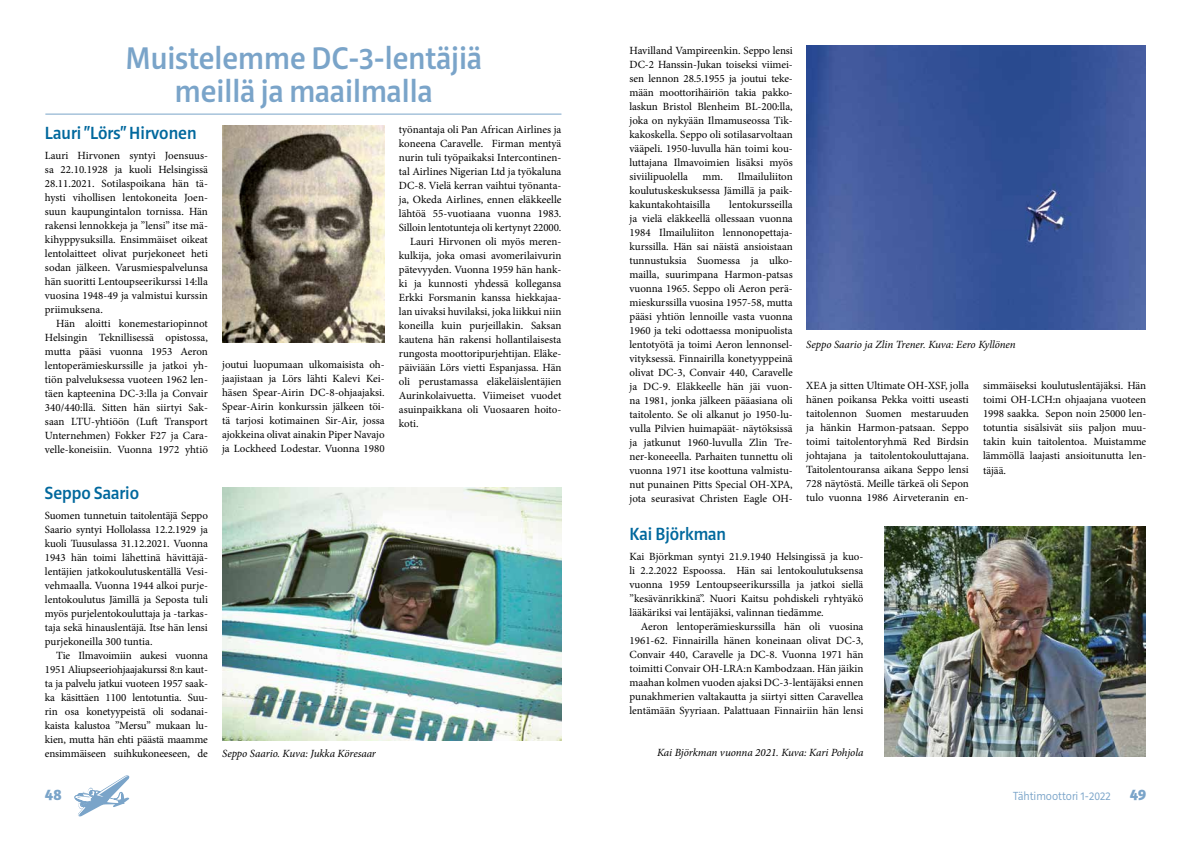
<style>
.page{position:relative;width:1191px;height:842px;background:#fff}
.page>*{position:absolute;margin:0;border:0;box-sizing:border-box;transform-origin:0 0}
.t1{font:500 32px/33px "Riga";color:#7aa4c9;text-align:center}
.t2{font:500 18px "Riga";color:#00689d}
.t3{font:900 16px "Riga";color:#7aa4c9}
.t4{font:300 12px "Riga";color:#7aa4c9}
.t5{font:11px/14px "Minion Pro";color:#000;text-align:justify}
.t6{font:italic 11px "Minion Pro";letter-spacing:-.005em;color:#000}
.s1{font-weight:900;font-size:16px}
</style>
<div class="page">
<svg style="left:74px;top:775px;width:55px;height:41px"></svg>
<img style="left:884px;top:527px;width:261px;height:230px">
<img style="left:222px;top:125px;width:163px;height:217px">
<img style="left:806px;top:46px;width:339px;height:284px">
<img style="left:222px;top:488px;width:339px;height:252px">
<hr style="left:45px;top:114px;width:516px;height:1px;background:#7aa4c9">
<h1 class="t1" style="left:125px;top:43px;width:358px">Muistelemme DC-3-lentäjiä meillä ja maailmalla</h1>
<h2 class="t2" style="left:45px;top:123px;width:153px">Lauri ”Lörs” Hirvonen</h2>
<p class="t5" style="left:45px;top:148px;width:165px">Lauri Hirvonen syntyi Joensuus&shy;sa 22.10.1928 ja kuoli Helsingissä 28.11.2021. Sotilaspoikana hän tä&shy;hysti vihollisen lentokoneita Joen&shy;suun kaupungintalon tornissa. Hän rakensi lennokkeja ja ”lensi” itse mä&shy;kihyppysuksilla. Ensimmäiset oikeat lentolaitteet olivat purjekoneet heti sodan jälkeen. Varusmiespalvelunsa hän suoritti Lentoupseerikurssi 14:lla vuosina 1948-49 ja valmistui kurssin priimuksena.</p>
<p class="t5" style="left:45px;top:316px;width:165px;text-indent:11px">Hän aloitti konemestariopinnot Helsingin Teknillisessä opistossa, mutta pääsi vuonna 1953 Aeron lentoperämieskurssille ja jatkoi yh&shy;tiön palveluksessa vuoteen 1962 len&shy;täen kapteenina DC-3:lla ja Convair 340/440:llä. Sitten hän siirtyi Sak&shy;saan LTU-yhtiöön (Luft Transport Unternehmen) Fokker F27 ja Cara&shy;velle-koneisiin. Vuonna 1972 yhtiö</p>
<h2 class="t2" style="left:45px;top:483px;width:96px">Seppo Saario</h2>
<p class="t5" style="left:45px;top:509px;width:165px">Suomen tunnetuin taitolentäjä Seppo Saario syntyi Hollolassa 12.2.1929 ja kuoli Tuusulassa 31.12.2021. Vuonna 1943 hän toimi lähettinä hävittäjä&shy;lentäjien jatkokoulutuskentällä Vesi&shy;vehmaalla. Vuonna 1944 alkoi purje&shy;lentokoulutus Jämillä ja Seposta tuli myös purjelentokouluttaja ja -tarkas&shy;taja sekä hinauslentäjä. Itse hän lensi purjekoneilla 300 tuntia.</p>
<p class="t5" style="left:45px;top:649px;width:165px;text-indent:11px">Tie Ilmavoimiin aukesi vuonna 1951 Aliupseeriohjaajakurssi 8:n kaut&shy;ta ja palvelu jatkui vuoteen 1957 saak&shy;ka käsittäen 1100 lentotuntia. Suu&shy;rin osa konetyypeistä oli sodanai&shy;kaista kalustoa ”Mersu” mukaan lu&shy;kien, mutta hän ehti päästä maamme ensimmäiseen suihkukoneeseen, de</p>
<p class="t5" style="left:222px;top:358px;width:164px">joutui luopumaan ulkomaisista oh&shy;jaajistaan ja Lörs lähti Kalevi Kei&shy;häsen Spear-Airin DC-8-ohjaajaksi.<br>Spear-Airin konkurssin jälkeen töi&shy;tä tarjosi kotimainen Sir-Air, jossa ajokkeina olivat ainakin Piper Navajo ja Lockheed Lodestar. Vuonna 1980</p>
<p class="t6" style="left:222px;top:746px;width:155px">Seppo Saario. Kuva: Jukka Köresaar</p>
<p class="t5" style="left:399px;top:123px;width:164px">työnantaja oli Pan African Airlines ja</p>
<p class="t5" style="left:399px;top:137px;width:164px">koneena Caravelle. Firman mentyä</p>
<p class="t5" style="left:399px;top:151px;width:164px">nurin tuli työpaikaksi Intercontinen-</p>
<p class="t5" style="left:399px;top:165px;width:164px">tal Airlines Nigerian Ltd ja työkaluna</p>
<p class="t5" style="left:399px;top:179px;width:164px">DC-8. Vielä kerran vaihtui työnanta-</p>
<p class="t5" style="left:399px;top:193px;width:164px">ja, Okeda Airlines, ennen eläkkeelle</p>
<p class="t5" style="left:399px;top:207px;width:164px">lähtöä 55-vuotiaana vuonna 1983.</p>
<p class="t5" style="left:399px;top:221px;width:164px">Silloin lentotunteja oli kertynyt 22000.</p>
<p class="t5" style="left:410px;top:235px;width:153px">Lauri Hirvonen oli myös meren-</p>
<p class="t5" style="left:399px;top:249px;width:164px">kulkija, joka omasi avomerilaivurin</p>
<p class="t5" style="left:399px;top:263px;width:164px">pätevyyden. Vuonna 1959 hän hank-</p>
<p class="t5" style="left:399px;top:277px;width:164px">ki ja kunnosti yhdessä kollegansa</p>
<p class="t5" style="left:399px;top:291px;width:164px">Erkki Forsmanin kanssa hiekkajaa-</p>
<p class="t5" style="left:399px;top:305px;width:164px">lan uivaksi huvilaksi, joka liikkui niin</p>
<p class="t5" style="left:399px;top:319px;width:164px">koneilla kuin purjeillakin. Saksan</p>
<p class="t5" style="left:399px;top:333px;width:164px">kautena hän rakensi hollantilaisesta</p>
<p class="t5" style="left:399px;top:347px;width:164px">rungosta moottoripurjehtijan. Eläke-</p>
<p class="t5" style="left:399px;top:361px;width:164px">päiviään Lörs vietti Espanjassa. Hän</p>
<p class="t5" style="left:399px;top:375px;width:164px">oli perustamassa eläkeläislentäjien</p>
<p class="t5" style="left:399px;top:389px;width:164px">Aurinkolaivuetta. Viimeiset vuodet</p>
<p class="t5" style="left:399px;top:403px;width:164px">asuinpaikkana oli Vuosaaren hoito-</p>
<p class="t5" style="left:399px;top:417px;width:21px">koti.</p>
<p class="t5" style="left:629px;top:43px;width:165px">Havilland Vampireenkin. Seppo lensi DC-2 Hanssin-Jukan toiseksi viimei&shy;sen lennon 28.5.1955 ja joutui teke&shy;mään moottorihäiriön takia pakko&shy;laskun Bristol Blenheim BL-200:lla, joka on nykyään Ilmamuseossa Tik&shy;kakoskella. Seppo oli sotilasarvoltaan vääpeli. 1950-luvulla hän toimi kou&shy;luttajana Ilmavoimien lisäksi myös siviilipuolella</p>
<p class="t5" style="left:629px;top:169px;width:165px;text-indent:73px">mm. Ilmailuliiton koulutuskeskuksessa Jämillä ja paik&shy;kakuntakohtaisilla</p>
<p class="t5" style="left:629px;top:197px;width:165px;text-indent:100px">lentokursseilla ja vielä eläkkeellä ollessaan vuonna 1984 Ilmailuliiton lennonopettaja&shy;kurssilla. Hän sai näistä ansioistaan tunnustuksia Suomessa ja ulko&shy;mailla, suurimpana Harmon-patsas vuonna 1965. Seppo oli Aeron perä&shy;mieskurssilla vuosina 1957-58, mutta pääsi yhtiön lennoille vasta vuonna 1960 ja teki odottaessa monipuolista lentotyötä ja toimi Aeron lennonsel&shy;vityksessä. Finnairilla konetyyppeinä olivat DC-3, Convair 440, Caravelle ja DC-9. Eläkkeelle hän jäi vuon&shy;na 1981, jonka jälkeen pääasiana oli taitolento. Se oli alkanut jo 1950-lu&shy;vulla Pilvien huimapäät- näytöksissä ja jatkunut 1960-luvulla Zlin Tre&shy;ner-koneeella. Parhaiten tunnettu oli vuonna 1971 itse koottuna valmistu&shy;nut punainen Pitts Special OH-XPA, jota seurasivat Christen Eagle OH-</p>
<p class="t6" style="left:806px;top:337px;width:211px">Seppo Saario ja Zlin Trener. Kuva: Eero Kyllönen</p>
<p class="t5" style="left:806px;top:379px;width:164px">XEA ja sitten Ultimate OH-XSF, jolla hänen poikansa Pekka voitti useasti taitolennon Suomen mestaruuden ja hänkin Harmon-patsaan. Seppo toimi taitolentoryhmä Red Birdsin johtajana ja taitolentokouluttajana.<br>Taitolentouransa aikana Seppo lensi 728 näytöstä. Meille tärkeä oli Sepon tulo vuonna 1986 Airveteranin en-</p>
<p class="t5" style="left:983px;top:379px;width:165px">simmäiseksi koulutuslentäjäksi. Hän toimi OH-LCH:n ohjaajana vuoteen 1998 saakka. Sepon noin 25000 len&shy;totuntia sisälsivät siis paljon muu&shy;takin kuin taitolentoa. Muistamme lämmöllä laajasti ansioitunutta len&shy;täjää.</p>
<h2 class="t2" style="left:629px;top:524px;width:98px">Kai Björkman</h2>
<p class="t5" style="left:629px;top:550px;width:235px">Kai Björkman syntyi 21.9.1940 Helsingissä ja kuo&shy;li 2.2.2022 Espoossa. Hän sai lentokoulutuksensa vuonna 1959 Lentoupseerikurssilla ja jatkoi siellä ”kesävänrikkinä”. Nuori Kaitsu pohdiskeli ryhtyäkö lääkäriksi vai lentäjäksi, valinnan tiedämme.</p>
<p class="t5" style="left:629px;top:620px;width:235px;text-indent:11px">Aeron lentoperämieskurssilla hän oli vuosina 1961-62. Finnairilla hänen koneinaan olivat DC-3, Convair 440, Caravelle ja DC-8. Vuonna 1971 hän toimitti Convair OH-LRA:n Kambodzaan. Hän jäikin maahan kolmen vuoden ajaksi DC-3-lentäjäksi ennen punakhmerien valtakautta ja siirtyi sitten Caravellea lentämään Syyriaan. Palattuaan Finnairiin hän lensi</p>
<p class="t6" style="left:657px;top:745px;width:208px">Kai Björkman vuonna 2021. Kuva: Kari Pohjola</p>
<h3 class="t3" style="left:45px;top:785px;width:18px">48</h3>
<p class="t4" style="left:1013px;top:790px;width:135px">Tähtimoottori 1-2022 <span class="s1">49</span></p>
</div>
